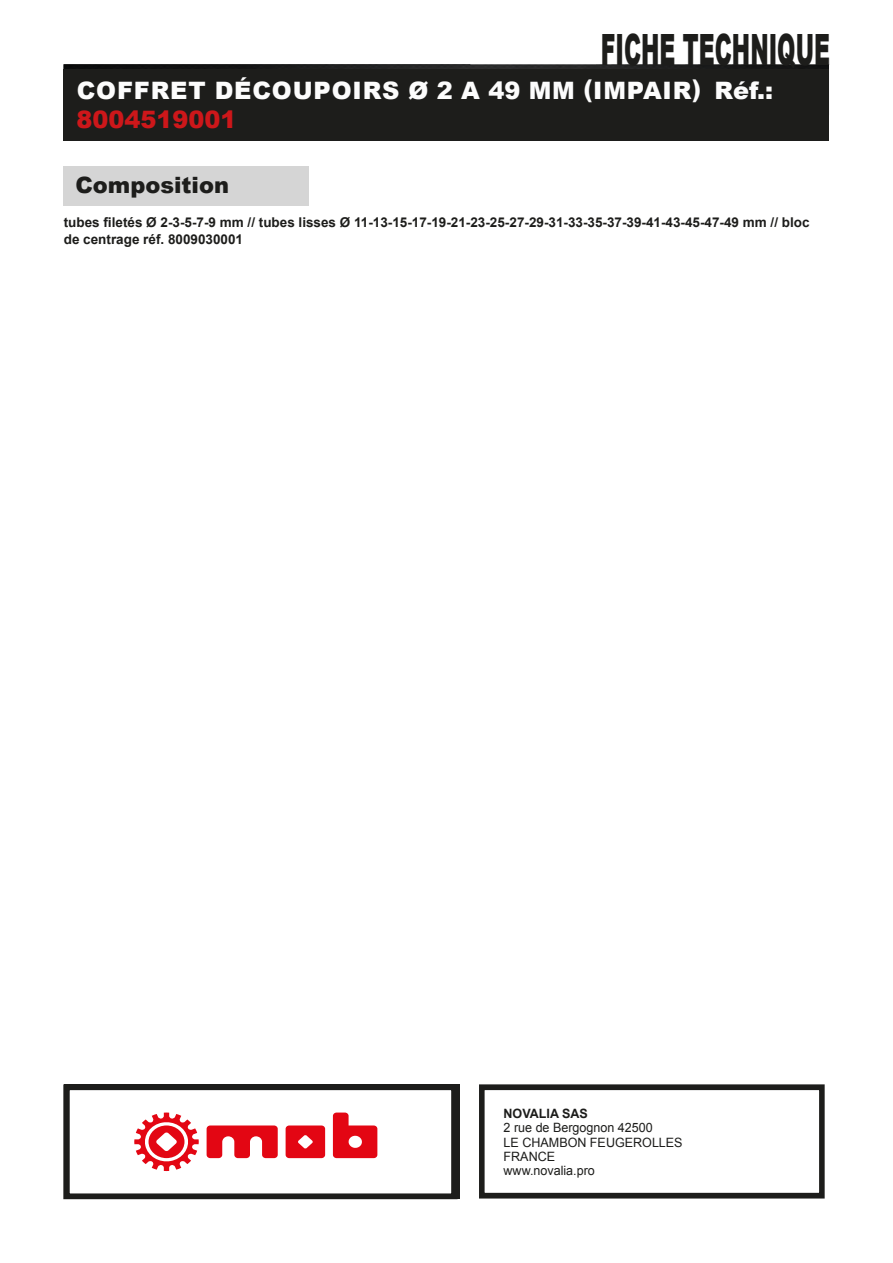
<style>
.page{position:relative;width:893px;height:1263px;background:#fff}
.page>*{position:absolute;margin:0;border:0;box-sizing:border-box;transform-origin:0 0}
.t1{font:900 43.2px "Arial";color:#1d1d1b;scale:.51 1}
.t2{font:900 24px "Arial";letter-spacing:.035em;color:#fcfcfc}
.t3{font:900 24px "Arial";color:#cd171a}
.t4{font:900 22.5px "Arial";color:#1d1d1b}
.t5{font:700 13.5px/16.2px "Arial";color:#1d1d1b}
.t6{font:12.9px/14.2px "Arial";color:#1d1d1b}
.t7{font:700 12.9px "Arial";color:#1d1d1b}
</style>
<div class="page">
<img style="left:64px;top:64px;width:765px;height:5px">
<div style="left:64px;top:69px;width:765px;height:72px;background:#1d1d1b"></div>
<div style="left:479px;top:1084px;width:346px;height:114px;border:6px solid #1d1d1b"></div>
<div style="left:64px;top:166px;width:245px;height:40px;background:#d5d5d5"></div>
<div style="left:64px;top:1084px;width:393px;height:115px;border:6px solid #1d1d1b"></div>
<svg style="left:207px;top:1125px;width:71px;height:33px"></svg>
<svg style="left:286px;top:1125px;width:39px;height:33px"></svg>
<svg style="left:134px;top:1112px;width:65px;height:59px"></svg>
<svg style="left:333px;top:1112px;width:44px;height:46px"></svg>
<h1 class="t1" style="left:601px;top:18px;width:451px">FICHE TECHNIQUE</h1>
<h2 class="t2" style="left:77px;top:73px;width:698px">COFFRET DÉCOUPOIRS Ø 2 A 49 MM (IMPAIR) Réf.:</h2>
<h2 class="t3" style="left:76px;top:102px;width:162px">8004519001</h2>
<h3 class="t4" style="left:75px;top:168px;width:155px">Composition</h3>
<p class="t5" style="left:64px;top:215px;width:747px">tubes filetés Ø 2-3-5-7-9 mm // tubes lisses Ø 11-13-15-17-19-21-23-25-27-29-31-33-35-37-39-41-43-45-47-49 mm // bloc de centrage réf. 8009030001</p>
<p class="t7" style="left:504px;top:1105px;width:86px">NOVALIA SAS</p>
<p class="t6" style="left:504px;top:1121px;width:181px">2 rue de Bergognon 42500<br>LE CHAMBON FEUGEROLLES<br>FRANCE<br>www.novalia.pro</p>
</div>
